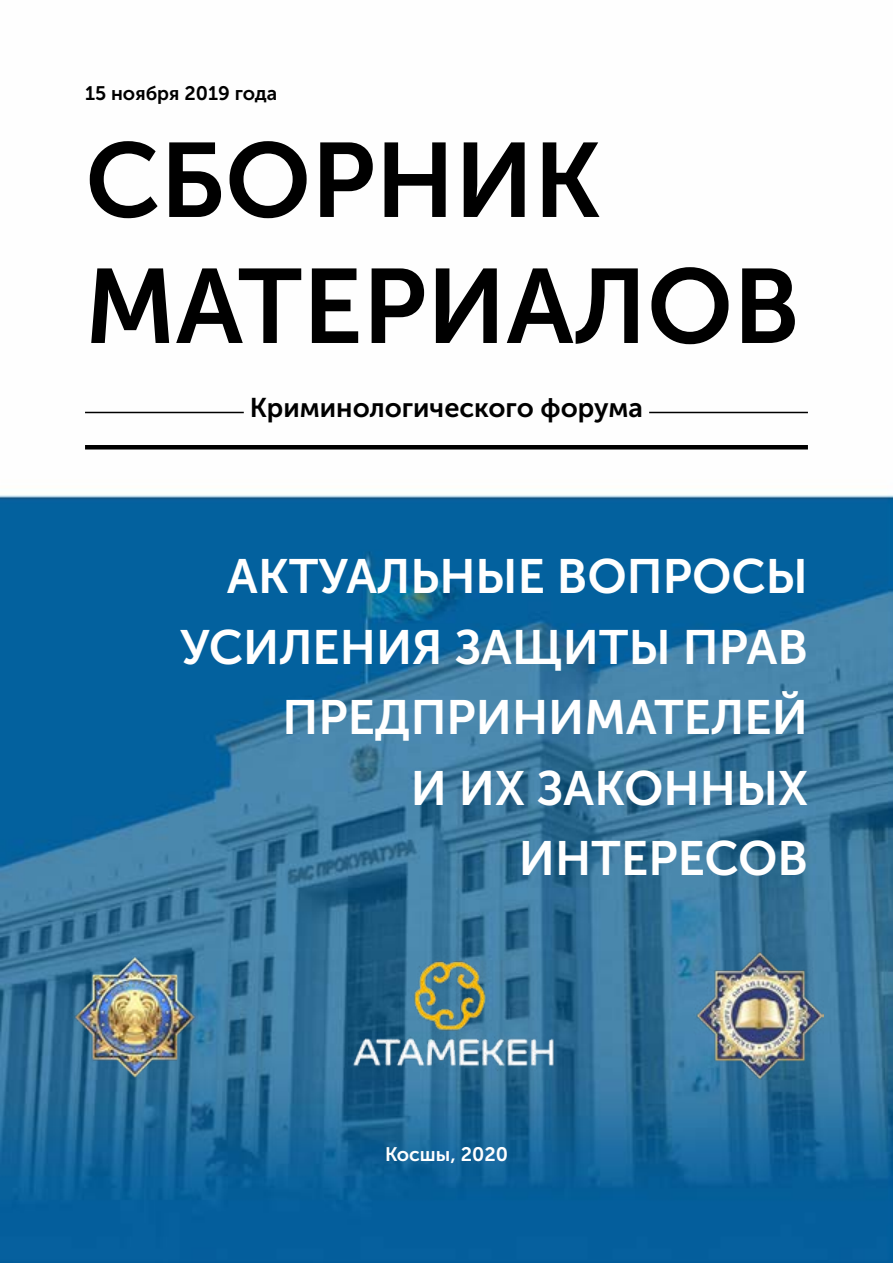
<style>
.page{position:relative;width:893px;height:1263px;background:#fff}
.page>*{position:absolute;margin:0;border:0;box-sizing:border-box;transform-origin:0 0}
.t1{font:105px/126px "Museo Sans Cyrl 700";color:#000}
.t2{font:48px/70.5px "Museo Sans Cyrl 700";color:#fff;text-align:right}
.t3{font:27px "Museo Sans Cyrl 700";color:#000}
.t4{font:19.5px "Museo Sans Cyrl 700";color:#000}
.t5{font:19.5px "Museo Sans Cyrl 700";color:#fff}
</style>
<div class="page">
<img style="left:0;top:411px;width:893px;height:852px">
<img style="left:69px;top:951px;width:755px;height:129px">
<hr style="left:85px;top:412px;width:159px;height:1px;background:#000">
<hr style="left:649px;top:412px;width:159px;height:1px;background:#000">
<hr style="left:85px;top:445px;width:723px;height:4px;background:#000">
<p class="t4" style="left:85px;top:82px;width:194px">15 ноября 2019 года</p>
<h1 class="t1" style="left:85px;top:118px;width:716px">СБОРНИК<br>МАТЕРИАЛОВ</h1>
<p class="t3" style="left:250px;top:392px;width:395px">Криминологического форума</p>
<p class="t2" style="left:180px;top:541px;width:629px">АКТУАЛЬНЫЕ ВОПРОСЫ<br>УСИЛЕНИЯ ЗАЩИТЫ ПРАВ<br>ПРЕДПРИНИМАТЕЛЕЙ<br>И ИХ ЗАКОННЫХ<br>ИНТЕРЕСОВ</p>
<p class="t5" style="left:385px;top:1143px;width:124px">Косшы, 2020</p>
</div>
